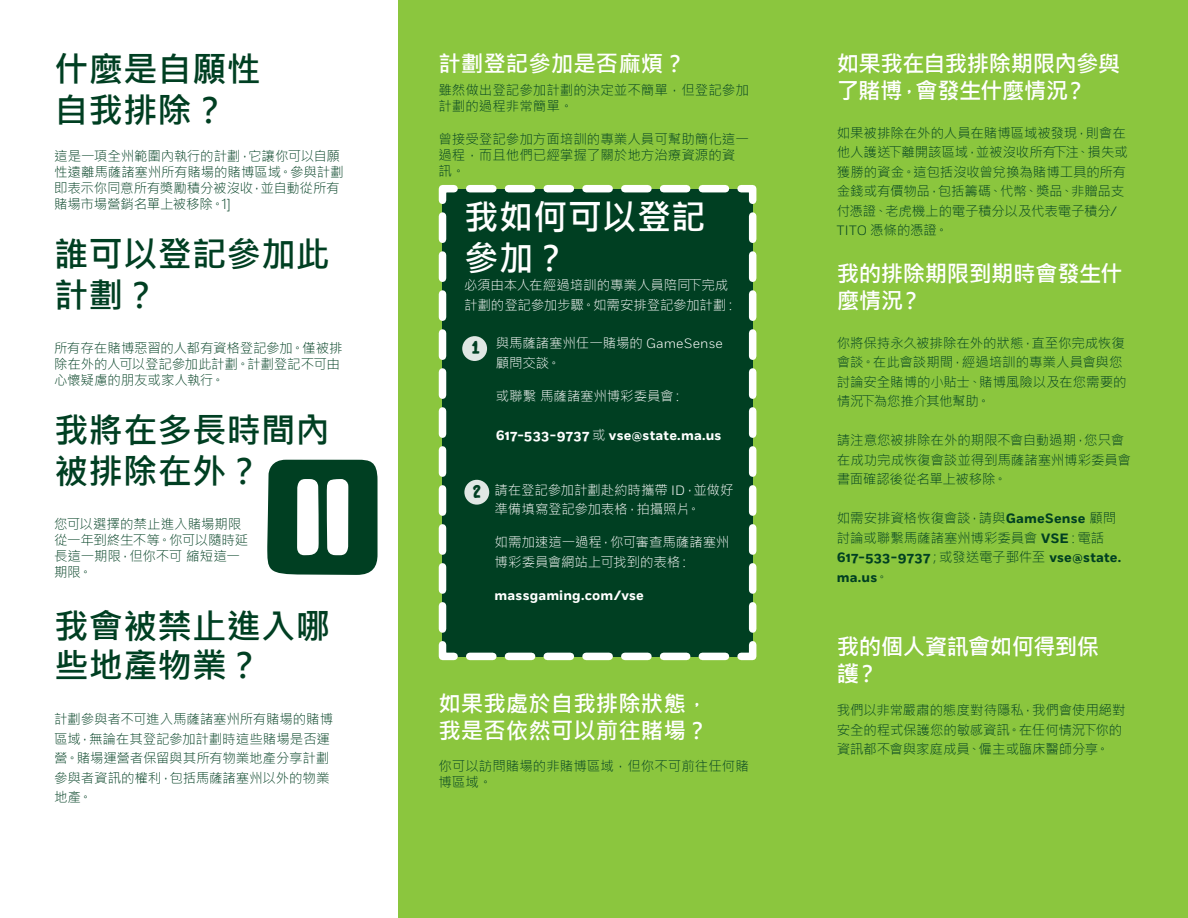
<style>
.page{position:relative;width:1188px;height:918px;background:#fff}
.page>*{position:absolute;margin:0;border:0;box-sizing:border-box;transform-origin:0 0}
.t1{font:700 34.5px/41.4px "Microsoft Jheng Hei";color:#003f22}
.t2{font:700 34.5px/41.4px "Microsoft Jheng Hei";color:#fff}
.body_9_13{font:700 22.5px/27px "Microsoft Jheng Hei";letter-spacing:-.02em;color:#fff}
.body_9_13-2{font:700 22.5px "Microsoft Jheng Hei";color:#fff}
.t3{font:19.2px "Game Sense Hand";color:#003f22}
.body_9_13-3{font:300 13.5px/19.5px "Microsoft Jheng Hei";letter-spacing:-.01em;color:#003f22}
.body_9_13-4{font:300 13.5px/19.5px "Microsoft Jheng Hei";letter-spacing:-.01em;color:#fff}
.body_9_13-5{font:700 13.5px "Fort";letter-spacing:.01em;color:#fff}
.s1{font-family:"Fort"}
.s2{font-family:"Microsoft Jheng Hei";font-weight:300}
.s3{font-family:"Fort";font-weight:700}
</style>
<div class="page">
<div style="left:398px;top:0;width:790px;height:918px;background:#8bc63e"></div>
<svg style="left:438px;top:185px;width:319px;height:476px;background:#114c2f"></svg>
<div style="left:464px;top:480px;width:25px;height:25px;background:#e0e7e4;border-radius:50%"></div>
<svg style="left:267px;top:460px;width:111px;height:115px"></svg>
<div style="left:462px;top:336px;width:25px;height:25px;background:#e0e7e4;border-radius:50%"></div>
<p class="t1" style="left:54px;top:48px;width:208px">什麼是自願性</p>
<p class="t1" style="left:54px;top:90px;width:174px">自我排除？</p>
<p class="body_9_13-3" style="left:54px;top:148px;width:291px;line-height:16.2px">這是一項全州範圍內執行的計劃，它讓你可以自願性遠離馬薩諸塞州所有賭場的賭博區域。參與計劃即表示你同意所有獎勵積分被沒收，並自動從所有賭場市場營銷名單上被移除。1]</p>
<p class="t1" style="left:54px;top:234px;width:277px">誰可以登記參加此計劃？</p>
<p class="body_9_13-3" style="left:54px;top:340px;width:290px;line-height:16.2px">所有存在賭博惡習的人都有資格登記參加。僅被排除在外的人可以登記參加此計劃。計劃登記不可由心懷疑慮的朋友或家人執行。</p>
<p class="t1" style="left:54px;top:410px;width:277px">我將在多長時間內被排除在外？</p>
<p class="body_9_13-3" style="left:54px;top:516px;width:196px;line-height:16.2px">您可以選擇的禁止進入賭場期限從一年到終生不等。你可以隨時延長這一期限，但你不可 縮短這一期限。</p>
<p class="t1" style="left:54px;top:607px;width:277px;line-height:39px">我會被禁止進入哪些地產物業？</p>
<p class="body_9_13-3" style="left:54px;top:709px;width:281px">計劃參與者不可進入馬薩諸塞州所有賭場的賭博區域，無論在其登記參加計劃時這些賭場是否運營。賭場運營者保留與其所有物業地產分享計劃參與者資訊的權利，包括馬薩諸塞州以外的物業地產。</p>
<p class="body_9_13-2" style="left:438px;top:50px;width:249px">計劃登記參加是否麻煩？</p>
<p class="body_9_13-3" style="left:438px;top:82px;width:312px;line-height:16.2px">雖然做出登記參加計劃的決定並不簡單，但登記參加計劃的過程非常簡單。</p>
<p class="body_9_13-3" style="left:438px;top:130px;width:312px;line-height:16.2px">曾接受登記參加方面培訓的專業人員可幫助簡化這一過程，而且他們已經掌握了關於地方治療資源的資訊。</p>
<p class="t2" style="left:464px;top:196px;width:243px">我如何可以登記參加？</p>
<p class="body_9_13-4" style="left:464px;top:276px;width:275px">必須由本人在經過培訓的專業人員陪同下完成計劃的登記參加步驟。如需安排登記參加計劃：</p>
<p class="body_9_13-4" style="left:496px;top:334px;width:229px">與馬薩諸塞州任一賭場的 <span class="s1">GameSense</span>顧問交談。</p>
<p class="body_9_13-4" style="left:496px;top:386px;width:190px">或聯繫 馬薩諸塞州博彩委員會：</p>
<p class="body_9_13-5" style="left:496px;top:427px;width:227px">617-533-9737 <span class="s2">或</span> vse@state.ma.us</p>
<p class="t3" style="left:472px;top:336px;width:9px">1</p>
<p class="t3" style="left:473px;top:480px;width:10px">2</p>
<p class="body_9_13-4" style="left:495px;top:480px;width:241px">請在登記參加計劃赴約時攜帶 <span class="s1">ID</span>，並做好準備填寫登記參加表格，拍攝照片。</p>
<p class="body_9_13-4" style="left:495px;top:533px;width:236px">如需加速這一過程，你可審查馬薩諸塞州博彩委員會網站上可找到的表格：</p>
<p class="body_9_13-5" style="left:495px;top:587px;width:151px">massgaming.com/vse</p>
<p class="body_9_13-2" style="left:438px;top:689px;width:271px">如果我處於自我排除狀態，</p>
<p class="body_9_13-2" style="left:438px;top:716px;width:271px">我是否依然可以前往賭場？</p>
<p class="body_9_13-3" style="left:438px;top:758px;width:312px;line-height:16.2px">你可以訪問賭場的非賭博區域，但你不可前往任何賭博區域。</p>
<p class="body_9_13" style="left:837px;top:50px;width:285px">如果我在自我排除期限內參與了賭博，會發生什麼情況？</p>
<p class="body_9_13-3" style="left:837px;top:123px;width:293px">如果被排除在外的人員在賭博區域被發現，則會在他人護送下離開該區域，並被沒收所有下注、損失或獲勝的資金。這包括沒收曾兌換為賭博工具的所有金錢或有價物品，包括籌碼、代幣、獎品、非贈品支付憑證、老虎機上的電子積分以及代表電子積分<span class="s1">/<br>TITO</span> 憑條的憑證。</p>
<p class="body_9_13" style="left:837px;top:260px;width:287px">我的排除期限到期時會發生什麼情況？</p>
<p class="body_9_13-3" style="left:837px;top:333px;width:291px">你將保持永久被排除在外的狀態，直至你完成恢復會談。在此會談期間，經過培訓的專業人員會與您討論安全賭博的小貼士、賭博風險以及在您需要的情況下為您推介其他幫助。</p>
<p class="body_9_13-3" style="left:837px;top:431px;width:296px">請注意您被排除在外的期限不會自動過期，您只會在成功完成恢復會談並得到馬薩諸塞州博彩委員會書面確認後從名單上被移除。</p>
<p class="body_9_13-3" style="left:837px;top:509px;width:286px">如需安排資格恢復會談，請與<span class="s3">GameSense</span> 顧問討論或聯繫馬薩諸塞州博彩委員會 <span class="s3">VSE</span>：電話<br><span class="s3">617-533-9737</span>；或發送電子郵件至 <span class="s3">vse@state. ma.us</span>。</p>
<p class="body_9_13" style="left:837px;top:634px;width:264px">我的個人資訊會如何得到保護？</p>
<p class="body_9_13-3" style="left:837px;top:701px;width:290px">我們以非常嚴肅的態度對待隱私，我們會使用絕對安全的程式保護您的敏感資訊。在任何情況下你的資訊都不會與家庭成員、僱主或臨床醫師分享。</p>
</div>
